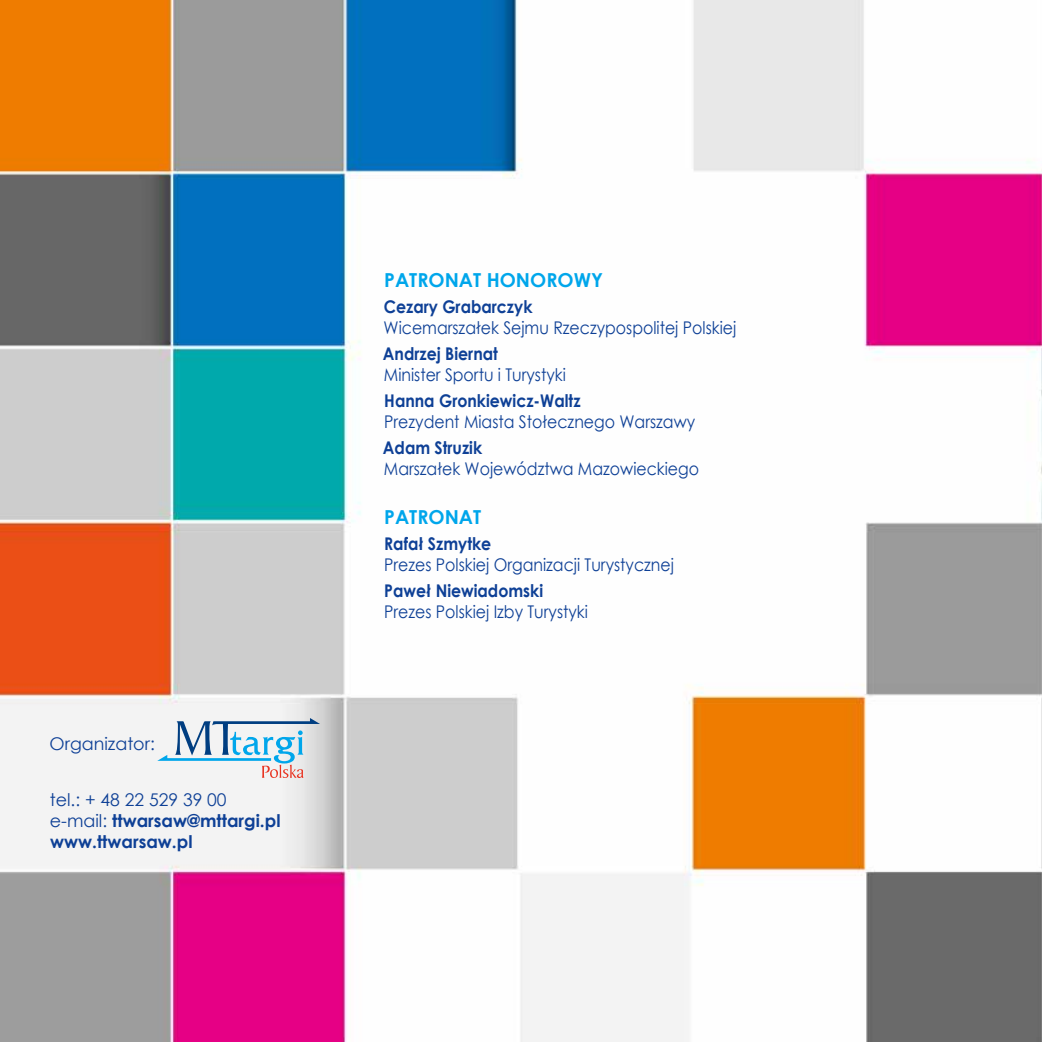
<style>
.page{position:relative;width:1042px;height:1042px;background:#fff}
.page>*{position:absolute;margin:0;border:0;box-sizing:border-box;transform-origin:0 0}
.t1{font:700 19.25px "Century Gothic";color:#00a6eb}
.t2{font:17.5px "Century Gothic";color:#0e4096;scale:.9 1}
.t3{font:700 17.5px "Century Gothic";color:#0e4096;scale:.9 1}
.t4{font:700 17.5px/21px "Century Gothic";color:#0e4096}
.t5{font:17.5px "Century Gothic";color:#0e4096}
.s1{font-weight:400}
</style>
<div class="page">
<img style="left:0;top:0;width:1042px;height:1042px">
<svg style="left:157px;top:718px;width:163px;height:60px"></svg>
<p class="t5" style="left:50px;top:731px;width:107px">Organizator:</p>
<p class="t4" style="left:50px;top:788px;width:232px"><span class="s1">tel.: + 48 22 529 39 00 e-mail:</span> ttwarsaw@mttargi.pl www.ttwarsaw.pl</p>
<p class="t1" style="left:384px;top:265px;width:220px">PATRONAT HONOROWY</p>
<p class="t3" style="left:384px;top:293px;width:167px">Cezary Grabarczyk</p>
<p class="t2" style="left:383px;top:315px;width:393px">Wicemarszałek Sejmu Rzeczypospolitej Polskiej</p>
<p class="t3" style="left:383px;top:340px;width:129px">Andrzej Biernat</p>
<p class="t2" style="left:384px;top:362px;width:204px">Minister Sportu i Turystyki</p>
<p class="t3" style="left:384px;top:387px;width:220px">Hanna Gronkiewicz-Waltz</p>
<p class="t2" style="left:384px;top:409px;width:347px">Prezydent Miasta Stołecznego Warszawy</p>
<p class="t3" style="left:383px;top:434px;width:112px">Adam Struzik</p>
<p class="t2" style="left:384px;top:456px;width:352px">Marszałek Województwa Mazowieckiego</p>
<p class="t1" style="left:384px;top:502px;width:99px">PATRONAT</p>
<p class="t3" style="left:384px;top:530px;width:121px">Rafał Szmytke</p>
<p class="t2" style="left:384px;top:552px;width:323px">Prezes Polskiej Organizacji Turystycznej</p>
<p class="t3" style="left:384px;top:577px;width:178px">Paweł Niewiadomski</p>
<p class="t2" style="left:384px;top:599px;width:228px">Prezes Polskiej Izby Turystyki</p>
</div>
